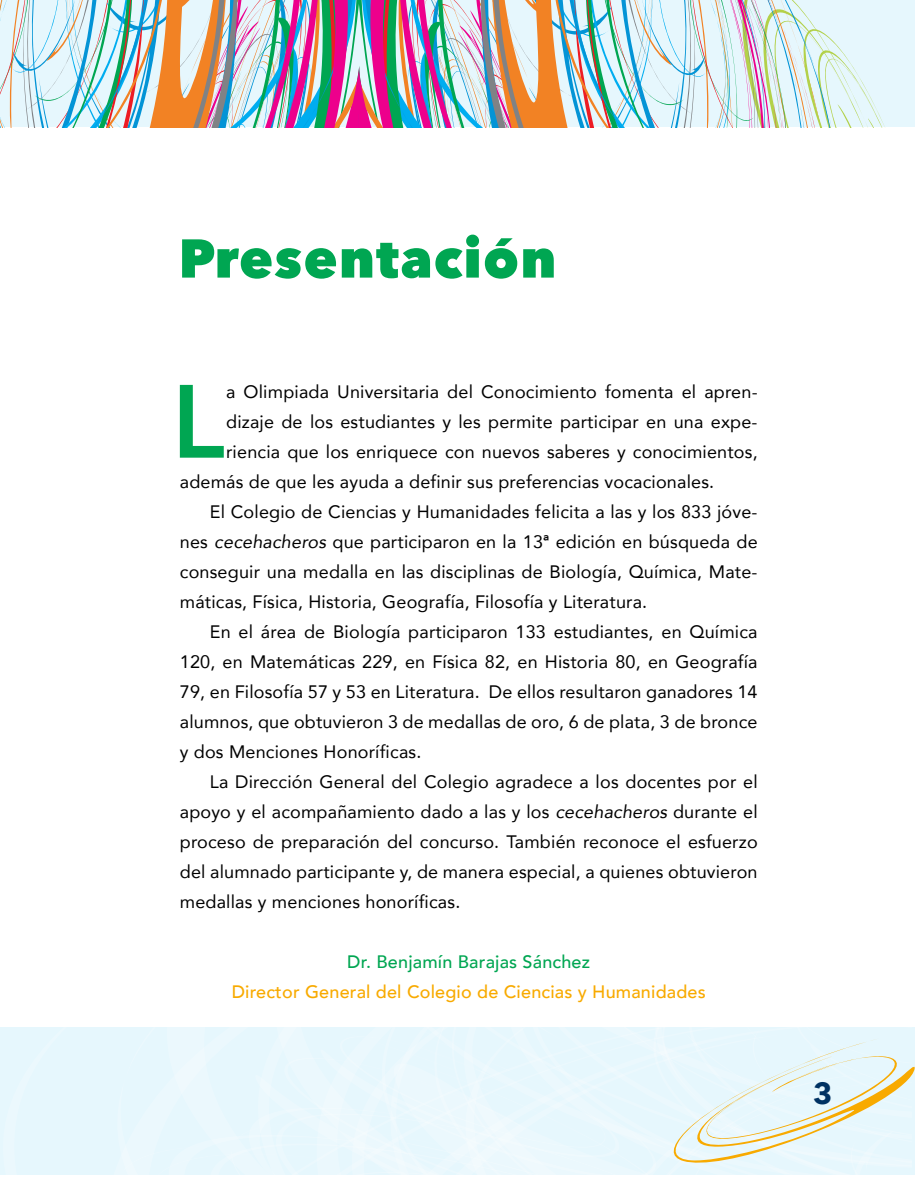
<style>
.page{position:relative;width:915px;height:1191px;background:#fff}
.page>*{position:absolute;margin:0;border:0;box-sizing:border-box;transform-origin:0 0}
.t1{font:800 102.75px "Avenir";color:#00a652}
.t2{font:800 54px "Avenir Next";letter-spacing:.025em;color:#00a652}
.t3{font:700 30px "Avenir Next";color:#003263}
.t4{font:18px "Avenir";letter-spacing:.01em;color:#000}
.t5{font:500 18px "Avenir";letter-spacing:.01em;color:#f8aa00}
.t6{font:500 18px "Avenir";letter-spacing:.01em;color:#00a652}
.s1{font-style:italic}
</style>
<div class="page">
<div style="left:0;top:1027px;width:88px;height:148px;background:#e6f7fd"></div>
<div style="left:88px;top:1027px;width:826px;height:148px;background:#e6f7fd"></div>
<svg style="left:244px;top:1027px;width:101px;height:11px"></svg>
<div style="left:345px;top:1027px;width:294px;height:11px;background:#e6f7fd"></div>
<div style="left:648px;top:1027px;width:263px;height:11px;background:#e6f7fd"></div>
<div style="left:103px;top:1038px;width:811px;height:137px;background:#e7f7fd"></div>
<svg style="left:0;top:0;width:901px;height:127px;background:#c1c4c7"></svg>
<h2 class="t2" style="left:178px;top:225px;width:379px">Presentación</h2>
<h1 class="t1" style="left:172px;top:342px;width:55px">L</h1>
<p class="t4" style="left:226px;top:377px;width:533px">a Olimpiada Universitaria del Conocimiento fomenta el apren-</p>
<p class="t4" style="left:226px;top:407px;width:533px">dizaje de los estudiantes y les permite participar en una expe-</p>
<p class="t4" style="left:226px;top:437px;width:533px">riencia que los enriquece con nuevos saberes y conocimientos,</p>
<p class="t4" style="left:180px;top:467px;width:535px">además de que les ayuda a definir sus preferencias vocacionales.</p>
<p class="t4" style="left:210px;top:497px;width:549px">El Colegio de Ciencias y Humanidades felicita a las y los 833 jóve-</p>
<p class="t4" style="left:180px;top:527px;width:579px">nes <span class="s1">cecehacheros</span> que participaron en la 13ª edición en búsqueda de</p>
<p class="t4" style="left:180px;top:557px;width:579px">conseguir una medalla en las disciplinas de Biología, Química, Mate-</p>
<p class="t4" style="left:180px;top:587px;width:469px">máticas, Física, Historia, Geografía, Filosofía y Literatura.</p>
<p class="t4" style="left:210px;top:617px;width:549px">En el área de Biología participaron 133 estudiantes, en Química</p>
<p class="t4" style="left:180px;top:647px;width:579px">120, en Matemáticas 229, en Física 82, en Historia 80, en Geografía</p>
<p class="t4" style="left:180px;top:677px;width:579px">79, en Filosofía 57 y 53 en Literatura. De ellos resultaron ganadores 14</p>
<p class="t4" style="left:180px;top:707px;width:579px">alumnos, que obtuvieron 3 de medallas de oro, 6 de plata, 3 de bronce</p>
<p class="t4" style="left:180px;top:737px;width:243px">y dos Menciones Honoríficas.</p>
<p class="t4" style="left:210px;top:767px;width:549px">La Dirección General del Colegio agradece a los docentes por el</p>
<p class="t4" style="left:180px;top:797px;width:579px">apoyo y el acompañamiento dado a las y los <span class="s1">cecehacheros</span> durante el</p>
<p class="t4" style="left:180px;top:827px;width:579px">proceso de preparación del concurso. También reconoce el esfuerzo</p>
<p class="t4" style="left:180px;top:857px;width:579px">del alumnado participante y, de manera especial, a quienes obtuvieron</p>
<p class="t4" style="left:180px;top:887px;width:282px">medallas y menciones honoríficas.</p>
<p class="t6" style="left:347px;top:946px;width:244px">Dr. Benjamín Barajas Sánchez</p>
<p class="t5" style="left:231px;top:976px;width:475px">Director General del Colegio de Ciencias y Humanidades</p>
<h3 class="t3" style="left:812px;top:1068px;width:21px">3</h3>
</div>
